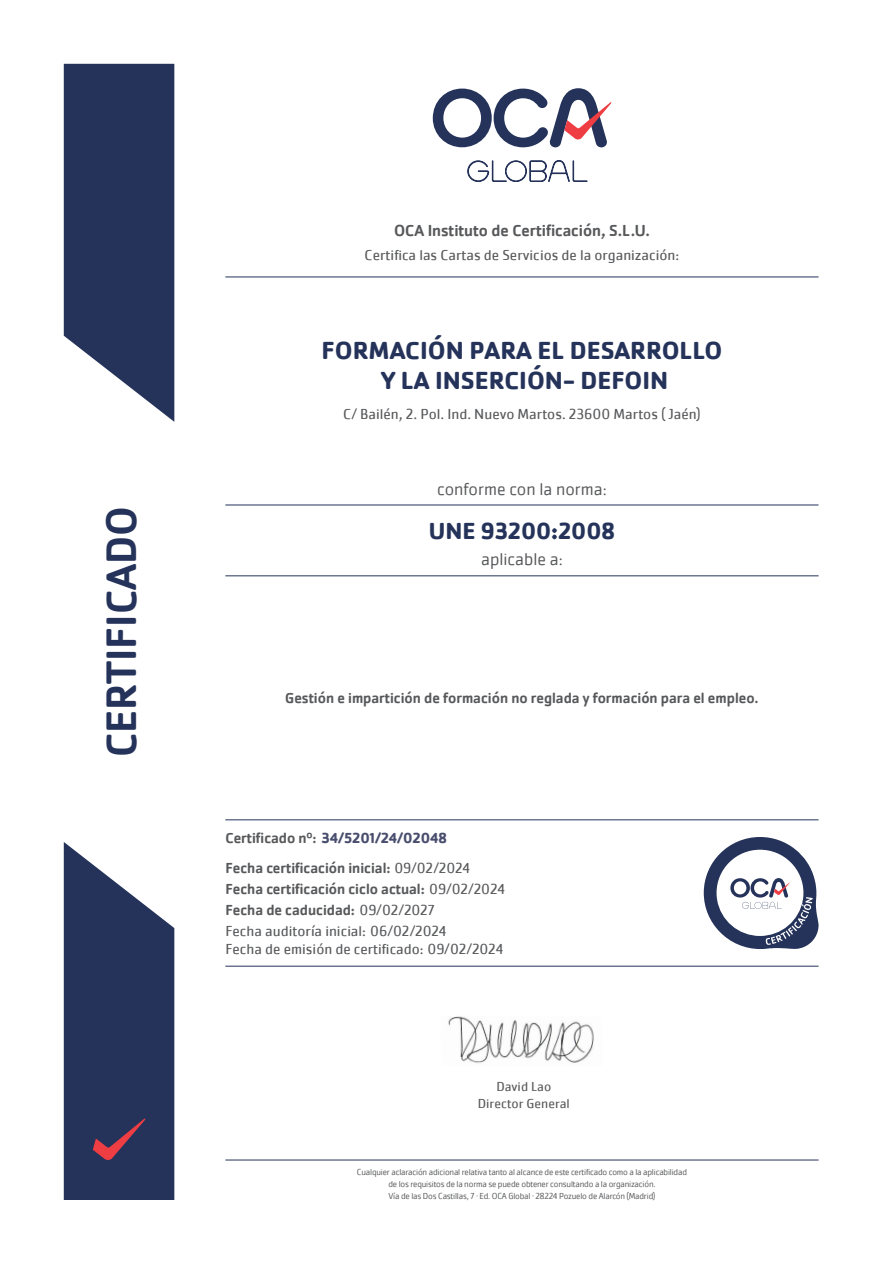
<style>
.page{position:relative;width:893px;height:1263px;background:#fff}
.page>*{position:absolute;margin:0;border:0;box-sizing:border-box;transform-origin:0 0}
.t1{font:500 43.95px "Cachet Pro";color:#25335a}
.t2{font:700 25.5px "Cachet Pro";color:#25335a}
.t3{font:700 24px "Cachet Pro";color:#25335a}
.t4{font:300 18px "Cachet Pro";color:#57585a}
.t5{font:500 16.5px "Cachet Pro";color:#57585a}
.t6{font:500 15px "Cachet Pro";color:#57585a}
.t7{font:15px "Cachet Pro";color:#57585a}
.t8{font:700 15px "Cachet Pro";color:#494e6e}
.t9{font:13.5px "Cachet Pro";color:#57585a}
.t10{font:300 9px "Cachet Pro";letter-spacing:-.02em;color:#57585a}
.s1{font-weight:500;color:#57585a}
.s2{font-weight:400}
</style>
<div class="page">
<svg style="left:64px;top:64px;width:110px;height:358px;background:#3f4b6d"></svg>
<svg style="left:64px;top:842px;width:110px;height:358px;background:#414b6d"></svg>
<svg style="left:433px;top:88px;width:179px;height:59px"></svg>
<svg style="left:467px;top:160px;width:121px;height:22px"></svg>
<hr style="left:225px;top:277px;width:594px;height:1px;background:#25335a">
<hr style="left:225px;top:575px;width:594px;height:1px;background:#25335a">
<hr style="left:225px;top:505px;width:594px;height:1px;background:#25335a">
<hr style="left:225px;top:1160px;width:594px;height:1px;background:#25335a">
<img style="left:448px;top:1016px;width:146px;height:47px">
<hr style="left:225px;top:819px;width:594px;height:1px;background:#25335a">
<hr style="left:225px;top:966px;width:594px;height:1px;background:#25335a">
<svg style="left:704px;top:837px;width:115px;height:112px"></svg>
<p class="t1" style="left:96px;top:757px;width:253px;rotate:-90deg">CERTIFICADO</p>
<p class="t5" style="left:394px;top:221px;width:257px">OCA Instituto de Certificación, S.L.U.</p>
<p class="t7" style="left:365px;top:246px;width:316px">Certifica las Cartas de Servicios de la organización:</p>
<p class="t2" style="left:322px;top:334px;width:402px">FORMACIÓN PARA EL DESARROLLO</p>
<p class="t2" style="left:381px;top:365px;width:289px">Y LA INSERCIÓN- DEFOIN</p>
<p class="t7" style="left:343px;top:405px;width:359px">C/ Bailén, 2. Pol. Ind. Nuevo Martos. 23600 Martos ( Jaén)</p>
<p class="t4" style="left:437px;top:479px;width:171px">conforme con la norma:</p>
<p class="t3" style="left:429px;top:516px;width:188px">UNE 93200:2008</p>
<p class="t4" style="left:481px;top:549px;width:83px">aplicable a:</p>
<p class="t6" style="left:285px;top:690px;width:475px">Gestión e impartición de formación no reglada y formación para el empleo.</p>
<p class="t8" style="left:225px;top:828px;width:223px"><span class="s1">Certificado nº:</span> 34/5201/24/02048</p>
<p class="t6" style="left:225px;top:859px;width:246px">Fecha certificación inicial: <span class="s2">09/02/2024</span></p>
<p class="t6" style="left:225px;top:880px;width:281px">Fecha certificación ciclo actual: <span class="s2">09/02/2024</span></p>
<p class="t6" style="left:225px;top:901px;width:211px">Fecha de caducidad: <span class="s2">09/02/2027</span></p>
<p class="t7" style="left:225px;top:922px;width:223px">Fecha auditoría inicial: 06/02/2024</p>
<p class="t7" style="left:225px;top:940px;width:279px">Fecha de emisión de certificado: 09/02/2024</p>
<p class="t9" style="left:496px;top:1078px;width:56px">David Lao</p>
<p class="t9" style="left:478px;top:1095px;width:93px">Director General</p>
<p class="t10" style="left:357px;top:1166px;width:332px">Cualquier aclaración adicional relativa tanto al alcance de este certificado como a la aplicabilidad</p>
<p class="t10" style="left:388px;top:1178px;width:269px">de los requisitos de la norma se puede obtener consultando a la organización.</p>
<p class="t10" style="left:388px;top:1190px;width:268px">Vía de las Dos Castillas, 7 · Ed. OCA Global · 28224 Pozuelo de Alarcón (Madrid)</p>
</div>
